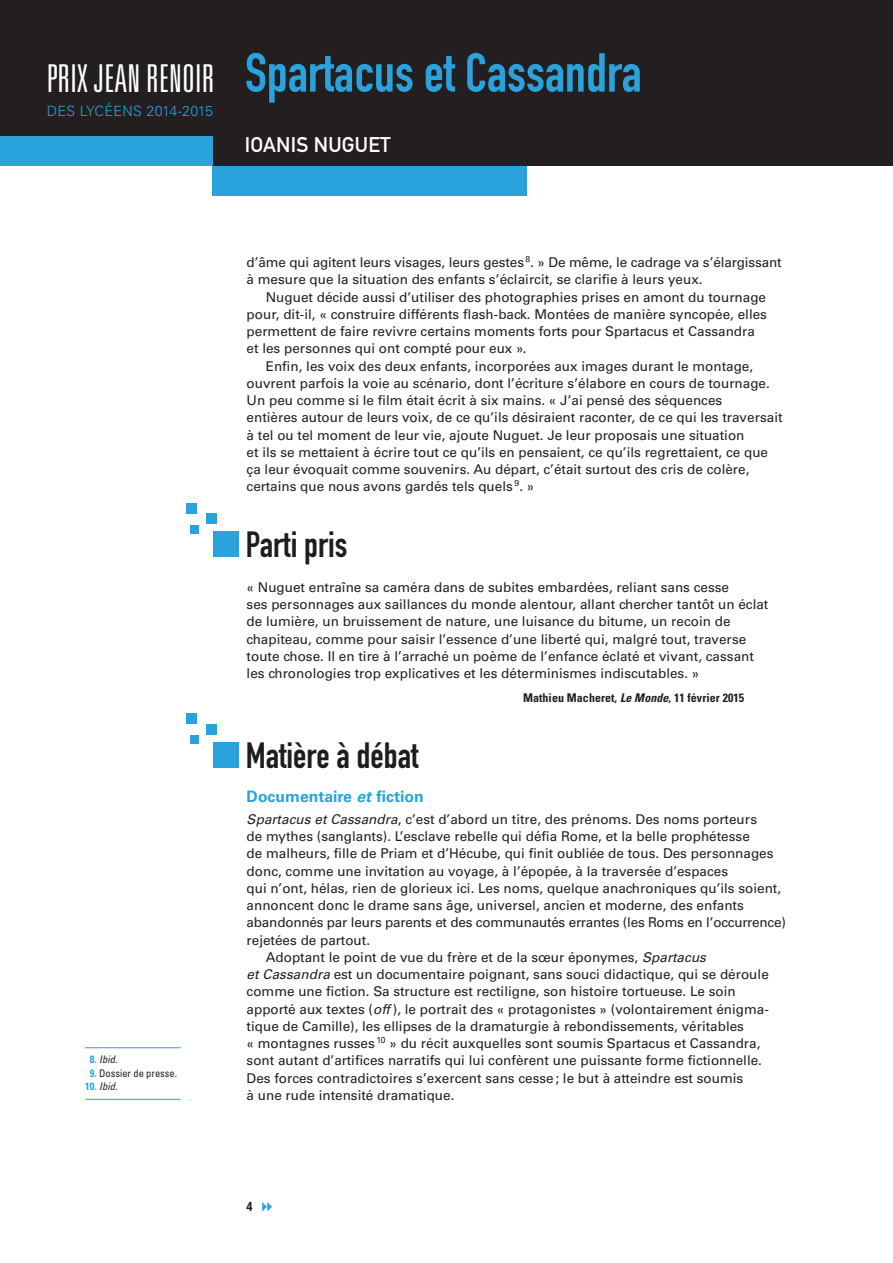
<style>
.page{position:relative;width:893px;height:1263px;background:#fff}
.page>*{position:absolute;margin:0;border:0;box-sizing:border-box;transform-origin:0 0}
.Titre_00_Film{font:54px "DIN Engschrift Std";color:#2aa2db}
.t1{font:300 ultra-condensed 38.4px "Univers LT Std";letter-spacing:.005em;color:#fff}
.Titre_01{font:36px "DIN Engschrift Std";color:#1b1d1f}
.Titre_00_Réalisateur{font:21px "DIN Mittelschrift Std";letter-spacing:.01em;color:#fff}
.Titre_02{font:700 15.75px "Univers LT Std";color:#2aa2db}
.t2{font:300 14.25px "Univers LT Std";letter-spacing:.025em;color:#2aa2db}
.Txt_courant_Alinéa{font:13.5px/17.2px "Univers LT Std";color:#231f20}
.Txt_courant{font:13.5px/17.2px "Univers LT Std";color:#231f20}
.t3{font:700 condensed 12.75px "Helvetica Neue LT Std";color:#231f20}
.Citation_longue_Réfé{font:700 condensed 12px "Univers LT Std";letter-spacing:.005em;color:#231f20}
._06_Notes{font:condensed 10.5px "Univers LT Std";color:#231f20}
._06_Note_Filet_en_ba{font:italic condensed 10.5px "Univers LT Std";color:#231f20}
._06_Note_Filet_en_ha{font:italic condensed 10.5px "Univers LT Std";color:#231f20}
.s1{font-weight:700;font-style:normal;color:#2aa2db}
.s2{font-weight:700;color:#2aa2db}
.s3{font-style:italic}
</style>
<div class="page">
<div style="left:0;top:0;width:893px;height:166px;background:#231f20"></div>
<div style="left:0;top:136px;width:213px;height:30px;background:#2aa2db"></div>
<div style="left:213px;top:166px;width:314px;height:30px;background:#2aa2db"></div>
<div style="left:206px;top:724px;width:11px;height:11px;background:#2aa2db"></div>
<div style="left:186px;top:713px;width:11px;height:11px;background:#2aa2db"></div>
<div style="left:190px;top:736px;width:9px;height:8px;background:#2aa2db"></div>
<div style="left:213px;top:742px;width:26px;height:25px;background:#2aa2db"></div>
<div style="left:206px;top:513px;width:11px;height:11px;background:#2aa2db"></div>
<div style="left:186px;top:503px;width:11px;height:10px;background:#2aa2db"></div>
<div style="left:190px;top:525px;width:9px;height:9px;background:#2aa2db"></div>
<div style="left:213px;top:531px;width:26px;height:26px;background:#2aa2db"></div>
<hr style="left:85px;top:1047px;width:96px;height:1px;background:#2aa2db">
<hr style="left:85px;top:1099px;width:96px;height:1px;background:#2aa2db">
<p class="t1" style="left:47px;top:58px;width:169px">PRIX JEAN RENOIR</p>
<p class="t2" style="left:47px;top:102px;width:168px">DES LYCÉENS 2014-2015</p>
<p class="Titre_00_Film" style="left:245px;top:41px;width:398px">Spartacus et Cassandra</p>
<p class="Titre_00_Réalisateur" style="left:245px;top:132px;width:147px">IOANIS NUGUET</p>
<p class="_06_Note_Filet_en_ha" style="left:90px;top:1053px;width:29px"><span class="s1">8.</span> Ibid.</p>
<p class="_06_Notes" style="left:90px;top:1066px;width:89px"><span class="s2">9.</span> Dossier de presse.</p>
<p class="_06_Note_Filet_en_ba" style="left:85px;top:1080px;width:34px"><span class="s1">10.</span> Ibid.</p>
<p class="Txt_courant_Alinéa" style="left:247px;top:254px;width:537px">d’âme qui agitent leurs visages, leurs gestes <sup>8</sup>. » De même, le cadrage va s’élargissant à mesure que la situation des enfants s’éclaircit, se clarifie à leurs yeux.</p>
<p class="Txt_courant_Alinéa" style="left:247px;top:288px;width:522px;text-indent:19px">Nuguet décide aussi d’utiliser des photographies prises en amont du tournage pour, dit-il, « construire différents flash-back. Montées de manière syncopée, elles permettent de faire revivre certains moments forts pour Spartacus et Cassandra et les personnes qui ont compté pour eux ».</p>
<p class="Txt_courant_Alinéa" style="left:247px;top:357px;width:538px;text-indent:19px">Enfin, les voix des deux enfants, incorporées aux images durant le montage, ouvrent parfois la voie au scénario, dont l’écriture s’élabore en cours de tournage.<br>Un peu comme si le film était écrit à six mains. « J’ai pensé des séquences<br>entières autour de leurs voix, de ce qu’ils désiraient raconter, de ce qui les traversait à tel ou tel moment de leur vie, ajoute Nuguet. Je leur proposais une situation<br>et ils se mettaient à écrire tout ce qu’ils en pensaient, ce qu’ils regrettaient, ce que ça leur évoquait comme souvenirs. Au départ, c’était surtout des cris de colère, certains que nous avons gardés tels quels <sup>9</sup>. »</p>
<p class="Titre_01" style="left:246px;top:524px;width:103px">Parti pris</p>
<p class="Txt_courant" style="left:247px;top:578px;width:523px">« Nuguet entraîne sa caméra dans de subites embardées, reliant sans cesse<br>ses personnages aux saillances du monde alentour, allant chercher tantôt un éclat de lumière, un bruissement de nature, une luisance du bitume, un recoin de chapiteau, comme pour saisir l’essence d’une liberté qui, malgré tout, traverse toute chose. Il en tire à l’arraché un poème de l’enfance éclaté et vivant, cassant les chronologies trop explicatives et les déterminismes indiscutables. »</p>
<p class="Citation_longue_Réfé" style="left:523px;top:690px;width:223px">Mathieu Macheret, <span class="s3">Le Monde</span>, 11 février 2015</p>
<p class="Titre_01" style="left:246px;top:734px;width:174px">Matière à débat</p>
<p class="Titre_02" style="left:247px;top:787px;width:179px">Documentaire <span class="s3">et</span> fiction</p>
<p class="Txt_courant" style="left:247px;top:810px;width:541px"><span class="s3">Spartacus et Cassandra</span>, c’est d’abord un titre, des prénoms. Des noms porteurs<br>de mythes (sanglants). L’esclave rebelle qui défia Rome, et la belle prophétesse<br>de malheurs, fille de Priam et d’Hécube, qui finit oubliée de tous. Des personnages donc, comme une invitation au voyage, à l’épopée, à la traversée d’espaces<br>qui n’ont, hélas, rien de glorieux ici. Les noms, quelque anachroniques qu’ils soient, annoncent donc le drame sans âge, universel, ancien et moderne, des enfants abandonnés par leurs parents et des communautés errantes (les Roms en l’occurrence) rejetées de partout.</p>
<p class="Txt_courant_Alinéa" style="left:247px;top:948px;width:524px;text-indent:19px">Adoptant le point de vue du frère et de la sœur éponymes, <span class="s3">Spartacus<br>et Cassandra</span> est un documentaire poignant, sans souci didactique, qui se déroule comme une fiction. Sa structure est rectiligne, son histoire tortueuse. Le soin apporté aux textes (<span class="s3">off</span> ), le portrait des « protagonistes » (volontairement énigma&shy;tique de Camille), les ellipses de la dramaturgie à rebondissements, véritables<br>« montagnes russes <sup>10</sup> » du récit auxquelles sont soumis Spartacus et Cassandra, sont autant d’artifices narratifs qui lui confèrent une puissante forme fictionnelle.<br>Des forces contradictoires s’exercent sans cesse; le but à atteindre est soumis<br>à une rude intensité dramatique.</p>
<p class="t3" style="left:247px;top:1199px;width:8px">4</p>
</div>
